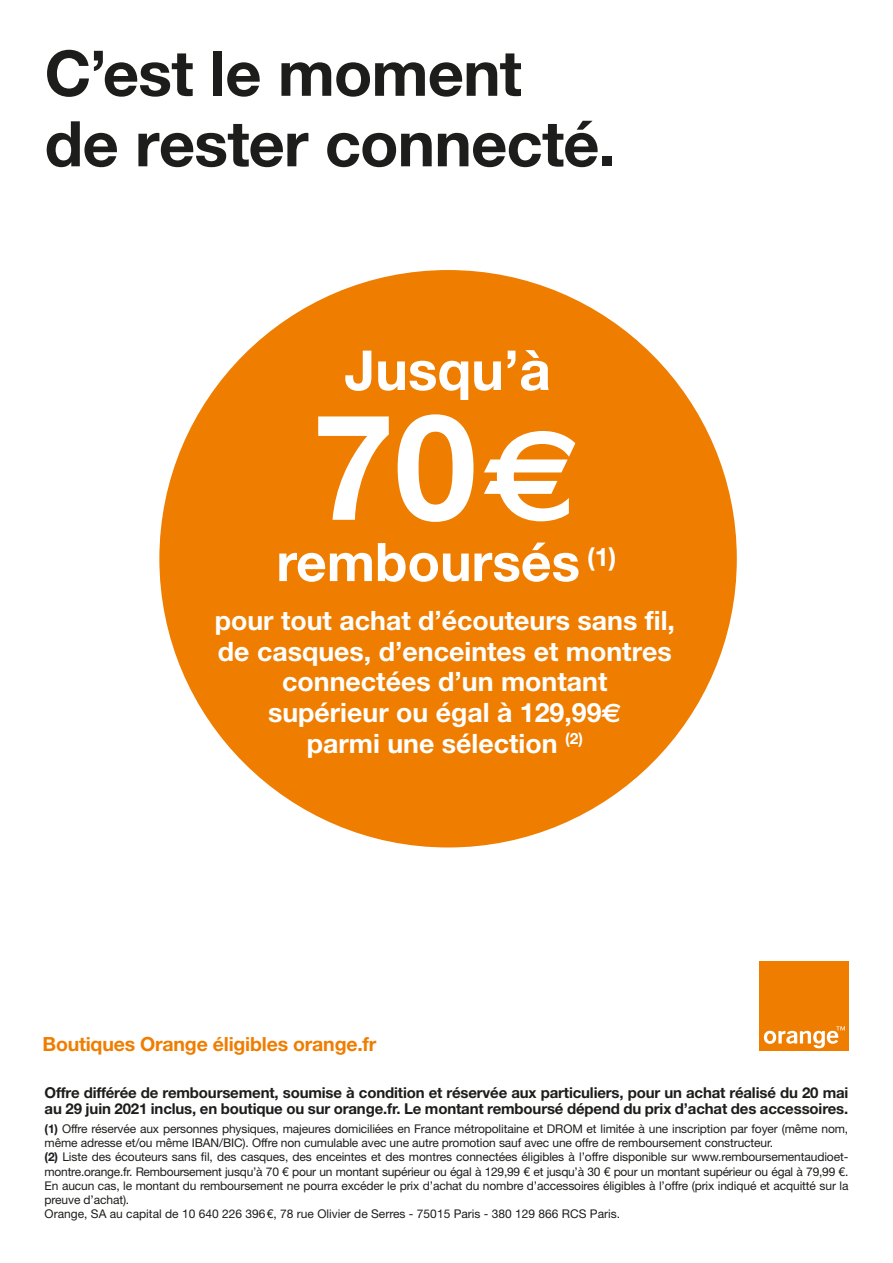
<style>
.page{position:relative;width:893px;height:1263px;background:#fff}
.page>*{position:absolute;margin:0;border:0;box-sizing:border-box;transform-origin:0 0}
.t1{font:700 147.6px "Helvetica Neue LT Std";color:#fff}
.t2{font:700 63px/70.5px "Helvetica Neue LT Std";letter-spacing:-.01em;color:#1d1d1b}
.t3{font:700 55.2px "Helvetica Neue LT Std";color:#fff}
.t4{font:700 53.25px "Helvetica Neue LT Std";color:#fff}
.t5{font:700 26.7px/30.6px "Helvetica Neue LT Pro";color:#fff;text-align:center}
.t6{font:700 19.5px "Helvetica Neue LT Std";letter-spacing:-.01em;color:#ef7d00}
.t7{font:700 15px/16.5px "Helvetica Neue LT Std";letter-spacing:-.01em;color:#1d1d1b}
.t8{font:12px/14.2px "Helvetica Neue LT Std";letter-spacing:-.01em;color:#1d1d1b}
.s1{font-family:"Euro Sans";font-size:129.6px}
.s2{font-family:"Euro Sans"}
.s3{font-weight:700}
</style>
<div class="page">
<div style="left:759px;top:962px;width:89px;height:89px;background:#ef7d00"></div>
<svg style="left:764px;top:1026px;width:81px;height:22px"></svg>
<div style="left:159px;top:270px;width:578px;height:577px;background:#ef7d00;border-radius:50%"></div>
<p class="t2" style="left:45px;top:37px;width:572px">C’est le moment<br>de rester connecté.</p>
<p class="t3" style="left:345px;top:336px;width:208px">Jusqu’à</p>
<p class="t1" style="left:312px;top:376px;width:270px">70<span class="s1">E</span></p>
<p class="t4" style="left:276px;top:529px;width:342px">remboursés <sup>(1)</sup></p>
<p class="t5" style="left:215px;top:605px;width:462px">pour tout achat d’écouteurs sans fil, de casques, d’enceintes et montres connectées d’un montant<br>supérieur ou égal à 129,99<span class="s2">€<br></span>parmi une sélection <sup>(2)</sup></p>
<p class="t6" style="left:43px;top:1032px;width:335px">Boutiques Orange éligibles orange.fr</p>
<p class="t7" style="left:45px;top:1084px;width:805px">Offre différée de remboursement, soumise à condition et réservée aux particuliers, pour un achat réalisé du 20 mai au 29 juin 2021 inclus, en boutique ou sur orange.fr. Le montant remboursé dépend du prix d’achat des accessoires.</p>
<p class="t8" style="left:45px;top:1121px;width:805px"><span class="s3">(1)</span> Offre réservée aux personnes physiques, majeures domiciliées en France métropolitaine et DROM et limitée à une inscription par foyer (même nom, même adresse et/ou même IBAN/BIC). Offre non cumulable avec une autre promotion sauf avec une offre de remboursement constructeur.</p>
<p class="t8" style="left:45px;top:1150px;width:805px;text-align:justify"><span class="s3">(2)</span> Liste des écouteurs sans fil, des casques, des enceintes et des montres connectées éligibles à l’offre disponible sur www.remboursementaudioet&shy;montre.orange.fr. Remboursement jusqu’à 70 € pour un montant supérieur ou égal à 129,99 € et jusqu’à 30 € pour un montant supérieur ou égal à 79,99 €.<br>En aucun cas, le montant du remboursement ne pourra excéder le prix d’achat du nombre d’accessoires éligibles à l’offre (prix indiqué et acquitté sur la preuve d’achat).</p>
<p class="t8" style="left:45px;top:1207px;width:577px">Orange, SA au capital de 10 640 226 396€, 78 rue Olivier de Serres - 75015 Paris - 380 129 866 RCS Paris.</p>
</div>
